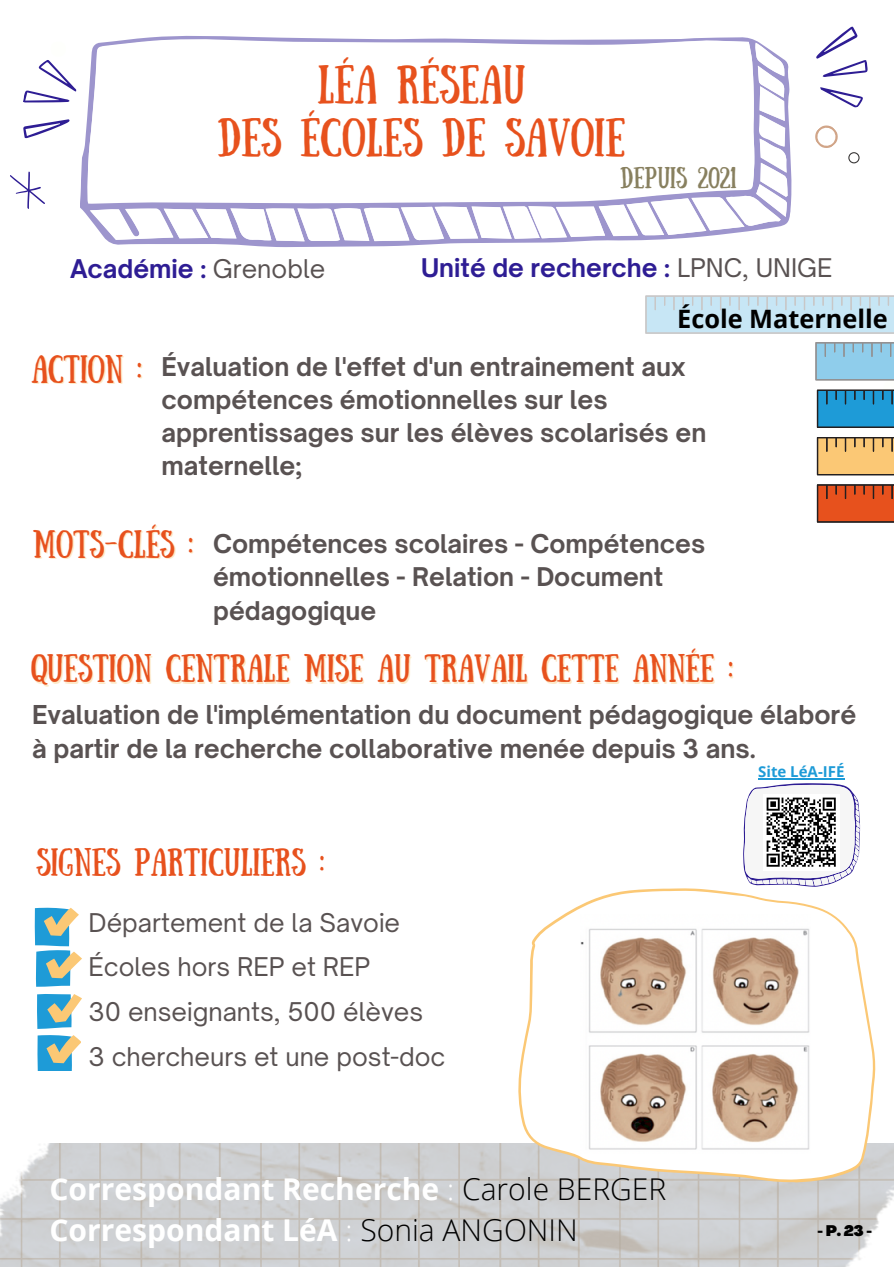
<style>
.page{position:relative;width:894px;height:1267px;background:#fff}
.page>*{position:absolute;margin:0;border:0;box-sizing:border-box;transform-origin:0 0}
.t1{font:38.7px/52.8px "Sunday";color:#e7511d;text-align:center}
.t2{font:700 30px/40.5px "Open Sans";color:#fff}
.t3{font:27.9px "Sunday";color:#e7511d}
.t4{font:700 25.2px "Open Sans";color:#000}
.t5{font:700 24.9px/33px "Open Sauce One";color:#595252}
.t6{font:24.6px/44.7px "Open Sauce One";color:#595252}
.t7{font:700 24.6px/33.6px "Open Sauce One";color:#595252}
.t8{font:700 24.6px "Open Sauce One";color:#2e1d94}
.t9{font:21.3px "Sunday";color:#88805f}
.t10{font:700 15px "Open Sans";color:#1e9bd7}
.t11{font:900 15px "Agrandir";color:#000}
.s1{font-weight:400;color:#595252}
.s2{font-weight:300}
.s3{font-weight:300;color:#000}
</style>
<div class="page">
<svg style="left:816px;top:26px;width:52px;height:82px"></svg>
<svg style="left:10px;top:171px;width:35px;height:38px"></svg>
<svg style="left:23px;top:60px;width:54px;height:79px"></svg>
<svg style="left:848px;top:152px;width:11px;height:11px"></svg>
<svg style="left:815px;top:125px;width:23px;height:23px"></svg>
<svg style="left:86px;top:35px;width:705px;height:213px"></svg>
<img style="left:0;top:1143px;width:893px;height:124px">
<svg style="left:517px;top:888px;width:358px;height:294px"></svg>
<svg style="left:35px;top:907px;width:47px;height:122px"></svg>
<svg style="left:37px;top:1035px;width:43px;height:36px;background:#81b7c0"></svg>
<svg style="left:815px;top:342px;width:78px;height:38px;background:#8fc4de"></svg>
<svg style="left:645px;top:295px;width:248px;height:39px;background:#c7e1ee"></svg>
<svg style="left:816px;top:484px;width:77px;height:39px;background:#c94c21"></svg>
<svg style="left:816px;top:390px;width:77px;height:38px;background:#208bbf"></svg>
<svg style="left:816px;top:437px;width:77px;height:38px;background:#deb26b"></svg>
<svg style="left:743px;top:783px;width:116px;height:104px"></svg>
<img style="left:580px;top:914px;width:230px;height:239px">
<hr style="left:758px;top:778px;width:86px;height:2px;background:#1e9bd7">
<h1 class="t1" style="left:217px;top:54px;width:409px">LÉA RÉSEAU<br>DES ÉCOLES DE SAVOIE</h1>
<p class="t9" style="left:620px;top:163px;width:118px">DEPUIS 2021</p>
<p class="t8" style="left:70px;top:253px;width:257px">Académie : <span class="s1">Grenoble</span></p>
<p class="t8" style="left:421px;top:252px;width:412px">Unité de recherche : <span class="s1">LPNC, UNIGE</span></p>
<p class="t4" style="left:677px;top:301px;width:212px">École Maternelle</p>
<p class="t3" style="left:31px;top:349px;width:112px">ACTION :</p>
<p class="t5" style="left:161px;top:350px;width:546px">Évaluation de l'effet d'un entrainement aux compétences émotionnelles sur les apprentissages sur les élèves scolarisés en maternelle;</p>
<p class="t3" style="left:33px;top:524px;width:161px">MOTS-CLÉS :</p>
<p class="t7" style="left:213px;top:526px;width:493px">Compétences scolaires - Compétences émotionnelles - Relation - Document pédagogique</p>
<p class="t3" style="left:31px;top:649px;width:702px">QUESTION CENTRALE MISE AU TRAVAIL CETTE ANNÉE :</p>
<p class="t5" style="left:32px;top:698px;width:825px">Evaluation de l'implémentation du document pédagogique élaboré à partir de la recherche collaborative menée depuis 3 ans.</p>
<p class="t10" style="left:758px;top:761px;width:88px">Site LéA-IFÉ</p>
<p class="t3" style="left:36px;top:842px;width:289px">SIGNES PARTICULIERS :</p>
<p class="t6" style="left:89px;top:900px;width:358px">Département de la Savoie<br>Écoles hors REP et REP<br>30 enseignants, 500 élèves<br>3 chercheurs et une post-doc</p>
<p class="t2" style="left:49px;top:1168px;width:618px">Correspondant Recherche <span class="s2">:</span> <span class="s3">Carole BERGER<br></span>Correspondant LéA <span class="s2">:</span> <span class="s3">Sonia ANGONIN</span></p>
<p class="t11" style="left:817px;top:1225px;width:56px">-P.23-</p>
</div>
